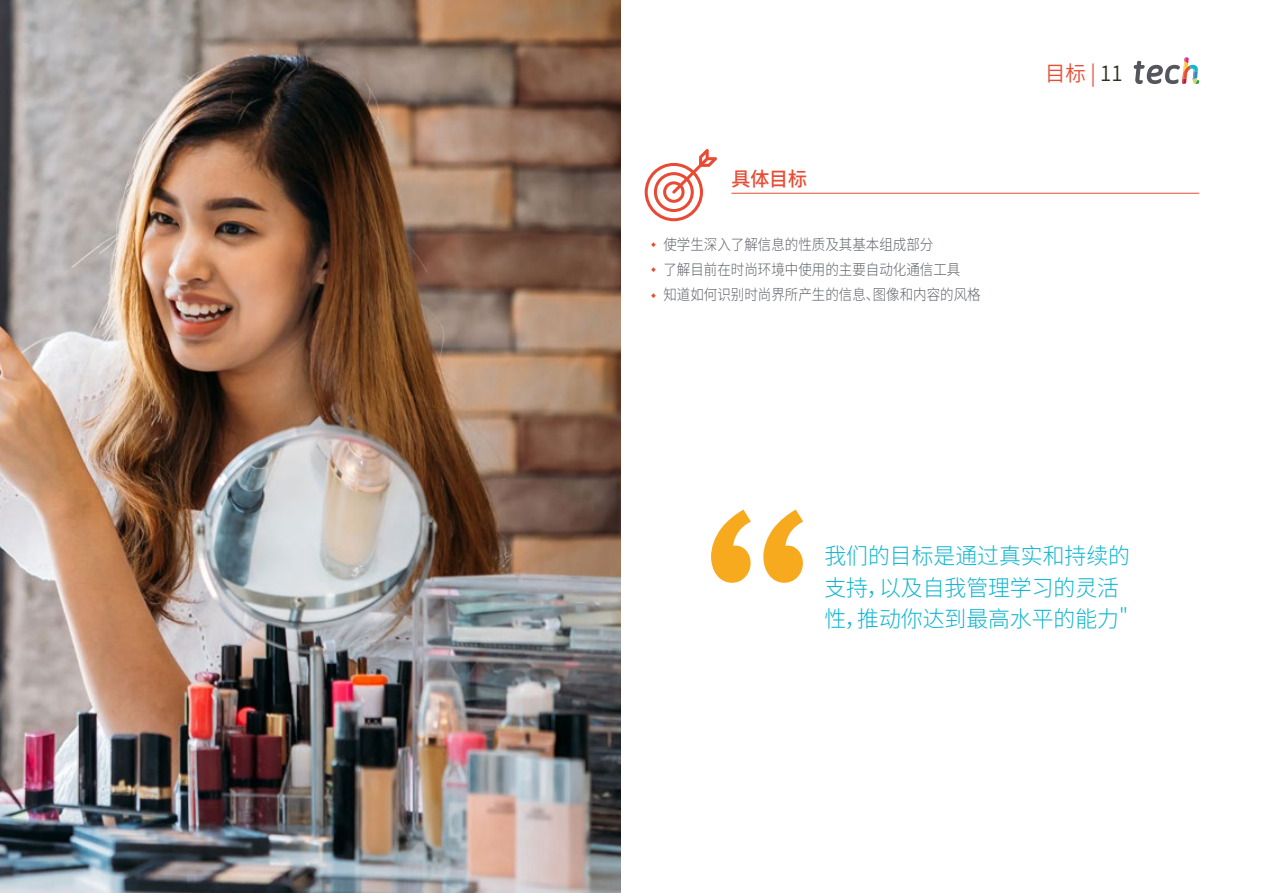
<style>
.page{position:relative;width:1263px;height:893px;background:#fff}
.page>*{position:absolute;margin:0;border:0;box-sizing:border-box;transform-origin:0 0}
.t1{font:300 22.5px/31.5px "Source Han Sans CN";color:#0fb6cf}
.t2{font:21px "Source Han Sans CN";color:#e94d35}
.t3{font:500 19.5px "Source Han Sans CN";color:#e94d35}
.t4{font:300 15px/25.2px "Source Han Sans CN";color:#61646a;scale:.9 1}
.s1{color:#312e20}
</style>
<div class="page">
<hr style="left:731px;top:193px;width:468px;height:1px;background:#e94d35">
<svg style="left:645px;top:149px;width:72px;height:72px"></svg>
<img style="left:0;top:0;width:621px;height:893px">
<svg style="left:1134px;top:57px;width:65px;height:27px"></svg>
<svg style="left:711px;top:510px;width:92px;height:73px"></svg>
<h3 class="t3" style="left:731px;top:168px;width:77px">具体目标</h3>
<p class="t4" style="left:663px;top:232px;width:354px">使学生深入了解信息的性质及其基本组成部分<br>了解目前在时尚环境中使用的主要自动化通信工具<br>知道如何识别时尚界所产生的信息、图像和内容的风格</p>
<h2 class="t2" style="left:1045px;top:61px;width:79px">目标 | <span class="s1">11</span></h2>
<h1 class="t1" style="left:824px;top:541px;width:307px">我们的目标是通过真实和持续的支持，以及自我管理学习的灵活性，推动你达到最高水平的能力"</h1>
</div>
